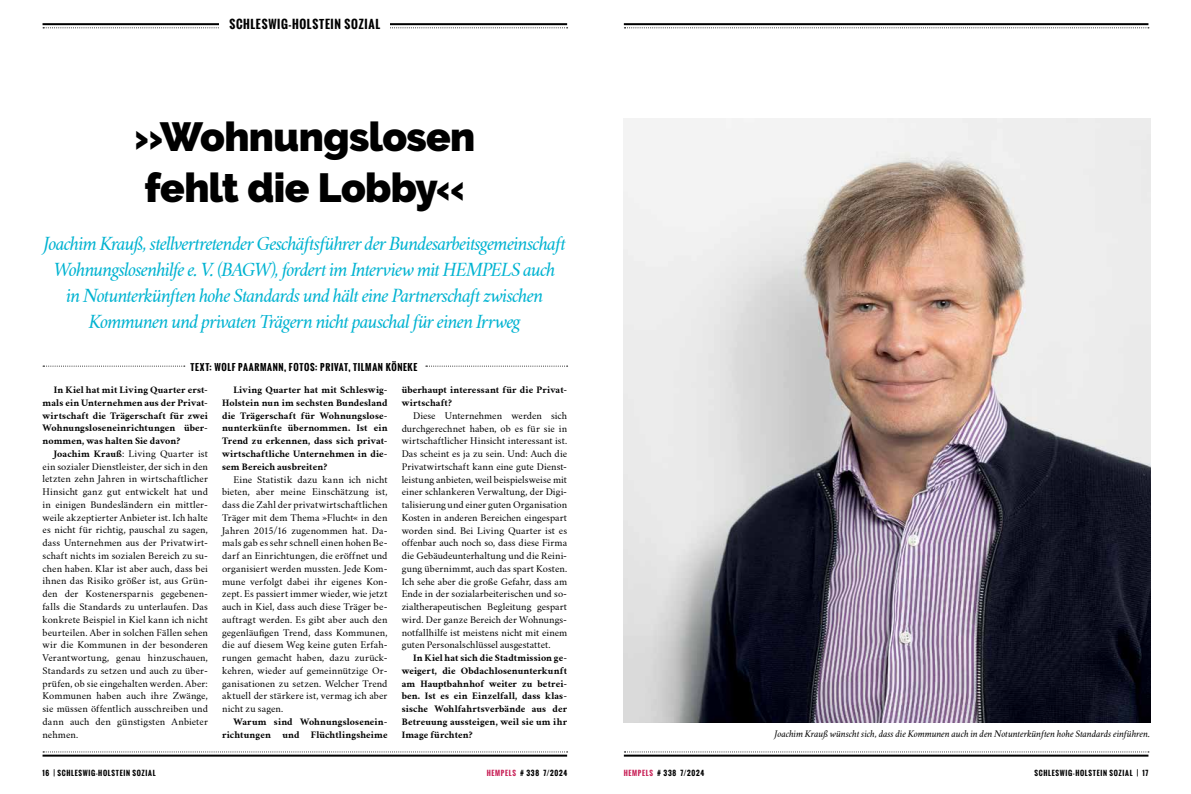
<style>
.page{position:relative;width:1191px;height:794px;background:#fff}
.page>*{position:absolute;margin:0;border:0;box-sizing:border-box;transform-origin:0 0}
.t1{font:900 40.5px/51px "Raleway";letter-spacing:-.015em;color:#000}
.t2{font:italic 18px/26px "Crimson Text";letter-spacing:-.05em;color:#00b3d1;text-align:center}
.t3{font:700 11.5px "Oswald";letter-spacing:.06em;color:#000}
.t4{font:9px/12.8px "Crimson Text";letter-spacing:.01em;color:#000;text-align:justify}
.t5{font:700 9px/12.8px "Crimson Text";letter-spacing:.015em;color:#000;text-align:justify}
.t6{font:italic 9px "Crimson Text";letter-spacing:-.015em;color:#000}
.t7{font:700 9px "Oswald";letter-spacing:.07em;color:#000}
.t8{font:700 7px "Oswald";letter-spacing:.1em;color:#000}
.s1{font-weight:700}
.s2{color:#c82258}
</style>
<div class="page">
<hr style="left:624px;top:754px;width:524px;height:2px;background:#000">
<svg style="left:624px;top:751px;width:525px;height:1px"></svg>
<hr style="left:624px;top:23px;width:524px;height:2px;background:#000">
<svg style="left:624px;top:27px;width:525px;height:1px"></svg>
<hr style="left:43px;top:754px;width:524px;height:2px;background:#000">
<svg style="left:43px;top:751px;width:524px;height:1px"></svg>
<hr style="left:43px;top:23px;width:524px;height:2px;background:#000">
<svg style="left:43px;top:27px;width:524px;height:1px"></svg>
<div style="left:220px;top:15px;width:170px;height:25px;background:#fff"></div>
<svg style="left:426px;top:365px;width:141px;height:1px"></svg>
<svg style="left:43px;top:365px;width:142px;height:1px"></svg>
<img style="left:624px;top:119px;width:526px;height:604px">
<p class="t3" style="left:229px;top:15px;width:152px">SCHLESWIG-HOLSTEIN SOZIAL</p>
<h1 class="t1" style="left:134px;top:111px;width:342px">»Wohnungslosen fehlt die Lobby«</h1>
<p class="t2" style="left:44px;top:231px;width:524px">Joachim Krauß, stellvertretender Geschäftsführer der Bundesarbeitsgemeinschaft Wohnungslosenhilfe e. V. (BAGW), fordert im Interview mit HEMPELS auch<br>in Notunterkünften hohe Standards und hält eine Partnerschaft zwischen Kommunen und privaten Trägern nicht pauschal für einen Irrweg</p>
<p class="t7" style="left:190px;top:360px;width:228px">TEXT: WOLF PAARMANN, FOTOS: PRIVAT, TILMAN KÖNEKE</p>
<p class="t5" style="left:43px;top:383px;width:167px;text-indent:11px">In Kiel hat mit Living Quarter erst&shy;mals ein Unternehmen aus der Privat&shy;wirtschaft die Trägerschaft für zwei Wohnungsloseneinrichtungen über&shy;nommen, was halten Sie davon?</p>
<p class="t4" style="left:43px;top:447px;width:167px;text-indent:11px"><span class="s1">Joachim Krauß</span>: Living Quarter ist ein sozialer Dienstleister, der sich in den letzten zehn Jahren in wirtschaftlicher Hinsicht ganz gut entwickelt hat und in einigen Bundesländern ein mittler&shy;weile akzeptierter Anbieter ist. Ich halte es nicht für richtig, pauschal zu sagen, dass Unternehmen aus der Privatwirt&shy;schaft nichts im sozialen Bereich zu su&shy;chen haben. Klar ist aber auch, dass bei ihnen das Risiko größer ist, aus Grün&shy;den der Kostenersparnis gegebenen&shy;falls die Standards zu unterlaufen. Das konkrete Beispiel in Kiel kann ich nicht beurteilen. Aber in solchen Fällen sehen wir die Kommunen in der besonderen Verantwortung, genau hinzuschauen, Standards zu setzen und auch zu über&shy;prüfen, ob sie eingehalten werden. Aber:<br>Kommunen haben auch ihre Zwänge, sie müssen öffentlich ausschreiben und dann auch den günstigsten Anbieter nehmen.</p>
<p class="t5" style="left:222px;top:383px;width:167px;text-indent:11px">Living Quarter hat mit Schleswig-Holstein nun im sechsten Bundesland die Trägerschaft für Wohnungslose&shy;nunterkünfte übernommen. Ist ein Trend zu erkennen, dass sich privat&shy;wirtschaftliche Unternehmen in die&shy;sem Bereich ausbreiten?</p>
<p class="t4" style="left:222px;top:473px;width:167px;text-indent:11px">Eine Statistik dazu kann ich nicht bieten, aber meine Einschätzung ist, dass die Zahl der privatwirtschaftlichen Träger mit dem Thema »Flucht« in den Jahren 2015/16 zugenommen hat. Da&shy;mals gab es sehr schnell einen hohen Be&shy;darf an Einrichtungen, die eröffnet und organisiert werden mussten. Jede Kom&shy;mune verfolgt dabei ihr eigenes Kon&shy;zept. Es passiert immer wieder, wie jetzt auch in Kiel, dass auch diese Träger be&shy;auftragt werden. Es gibt aber auch den gegenläufigen Trend, dass Kommunen, die auf diesem Weg keine guten Erfah&shy;rungen gemacht haben, dazu zurück&shy;kehren, wieder auf gemeinnützige Or&shy;ganisationen zu setzen. Welcher Trend aktuell der stärkere ist, vermag ich aber nicht zu sagen.</p>
<p class="t5" style="left:222px;top:715px;width:167px;text-indent:11px">Warum sind Wohnungslosenein&shy;richtungen</p>
<p class="t5" style="left:282px;top:728px;width:19px">und</p>
<p class="t5" style="left:311px;top:728px;width:78px">Flüchtlingsheime</p>
<p class="t5" style="left:402px;top:384px;width:167px">überhaupt interessant für die Privat&shy;wirtschaft?</p>
<p class="t4" style="left:402px;top:409px;width:167px;text-indent:11px">Diese Unternehmen werden sich durchgerechnet haben, ob es für sie in wirtschaftlicher Hinsicht interessant ist.<br>Das scheint es ja zu sein. Und: Auch die Privatwirtschaft kann eine gute Dienst&shy;leistung anbieten, weil beispielsweise mit einer schlankeren Verwaltung, der Digi&shy;talisierung und einer guten Organisation Kosten in anderen Bereichen eingespart worden sind. Bei Living Quarter ist es offenbar auch noch so, dass diese Firma die Gebäudeunterhaltung und die Reini&shy;gung übernimmt, auch das spart Kosten.<br>Ich sehe aber die große Gefahr, dass am Ende in der sozialarbeiterischen und so&shy;zialtherapeutischen Begleitung gespart wird. Der ganze Bereich der Wohnungs&shy;notfallhilfe ist meistens nicht mit einem guten Personalschlüssel ausgestattet.</p>
<p class="t5" style="left:402px;top:651px;width:167px;text-indent:11px">In Kiel hat sich die Stadtmission ge&shy;weigert, die Obdachlosenunterkunft am Hauptbahnhof weiter zu betrei&shy;ben. Ist es ein Einzelfall, dass klas&shy;sische Wohlfahrtsverbände aus der Betreuung aussteigen, weil sie um ihr Image fürchten?</p>
<p class="t6" style="left:774px;top:728px;width:377px">Joachim Krauß wünscht sich, dass die Kommunen auch in den Notunterkünften hohe Standards einführen.</p>
<p class="t8" style="left:43px;top:767px;width:115px">16 | SCHLESWIG-HOLSTEIN SOZIAL</p>
<p class="t8" style="left:487px;top:767px;width:82px"><span class="s2">HEMPELS</span> # 338 7/2024</p>
<p class="t8" style="left:624px;top:767px;width:82px"><span class="s2">HEMPELS</span> # 338 7/2024</p>
<p class="t8" style="left:1034px;top:767px;width:115px">SCHLESWIG-HOLSTEIN SOZIAL | 17</p>
</div>
